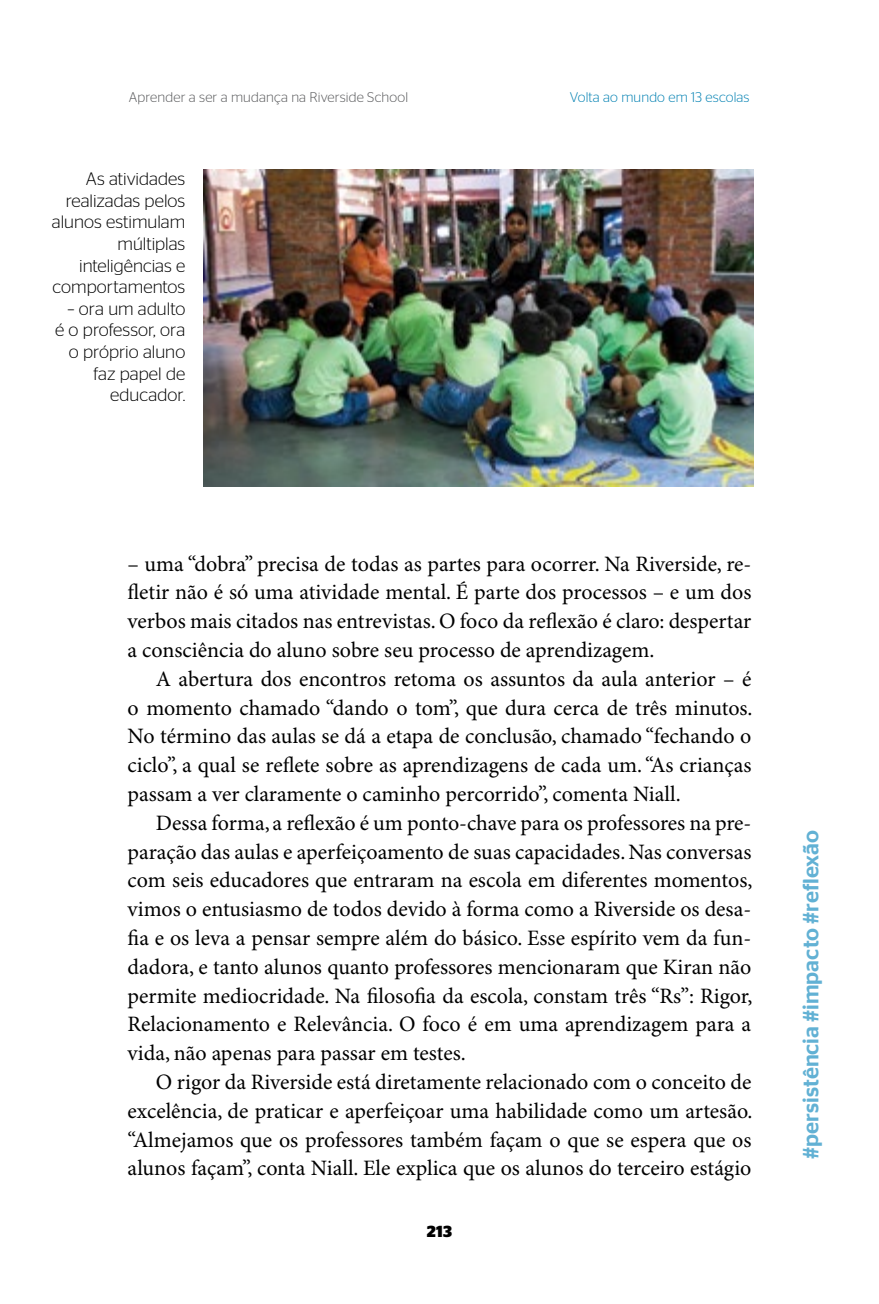
<style>
.page{position:relative;width:879px;height:1304px;background:#fff}
.page>*{position:absolute;margin:0;border:0;box-sizing:border-box;transform-origin:0 0}
.t1{font:22px/28.8px "Minion Pro";color:#000;text-align:justify}
.t2{font:500 22px "Stag Sans";color:#62b1d4}
.t3{font:300 18px/21.6px "Stag Sans";color:#000;text-align:right}
.t4{font:700 16px "Stag Sans";color:#000}
.t5{font:300 14px "Stag Sans";letter-spacing:.01em;color:#58595b}
.t6{font:300 14px "Stag Sans";letter-spacing:.01em;color:#0080b2}
</style>
<div class="page">
<img style="left:203px;top:170px;width:550px;height:316px">
<p class="t5" style="left:129px;top:89px;width:281px">Aprender a ser a mudança na Riverside School</p>
<p class="t3" style="left:52px;top:168px;width:135px">As atividades realizadas pelos alunos estimulam múltiplas inteligências e comportamentos</p>
<p class="t3" style="left:55px;top:298px;width:132px">– ora um adulto é o professor, ora o próprio aluno faz papel de educador.</p>
<p class="t6" style="left:570px;top:89px;width:181px">Volta ao mundo em 13 escolas</p>
<p class="t1" style="left:128px;top:550px;width:625px">– uma “dobra” precisa de todas as partes para ocorrer. Na Riverside, re&shy;fletir não é só uma atividade mental. É parte dos processos – e um dos verbos mais citados nas entrevistas. O foco da reflexão é claro: despertar a consciência do aluno sobre seu processo de aprendizagem.</p>
<p class="t1" style="left:128px;top:665px;width:626px;text-indent:28px">A abertura dos encontros retoma os assuntos da aula anterior – é o momento chamado “dando o tom”, que dura cerca de três minutos.<br>No término das aulas se dá a etapa de conclusão, chamado “fechando o ciclo”, a qual se reflete sobre as aprendizagens de cada um. “As crianças passam a ver claramente o caminho percorrido”, comenta Niall.</p>
<p class="t1" style="left:128px;top:809px;width:626px;text-indent:28px">Dessa forma, a reflexão é um ponto-chave para os professores na pre&shy;paração das aulas e aperfeiçoamento de suas capacidades. Nas conversas com seis educadores que entraram na escola em diferentes momentos, vimos o entusiasmo de todos devido à forma como a Riverside os desa&shy;fia e os leva a pensar sempre além do básico. Esse espírito vem da fun&shy;dadora, e tanto alunos quanto professores mencionaram que Kiran não permite mediocridade. Na filosofia da escola, constam três “Rs”: Rigor, Relacionamento e Relevância. O foco é em uma aprendizagem para a vida, não apenas para passar em testes.</p>
<p class="t1" style="left:128px;top:1069px;width:626px;text-indent:28px">O rigor da Riverside está diretamente relacionado com o conceito de excelência, de praticar e aperfeiçoar uma habilidade como um artesão. “Almejamos que os professores também façam o que se espera que os alunos façam”, conta Niall. Ele explica que os alunos do terceiro estágio</p>
<p class="t4" style="left:427px;top:1222px;width:27px">213</p>
<p class="t2" style="left:798px;top:1159px;width:330px;rotate:-90deg">#persistência #impacto #reflexão</p>
</div>
